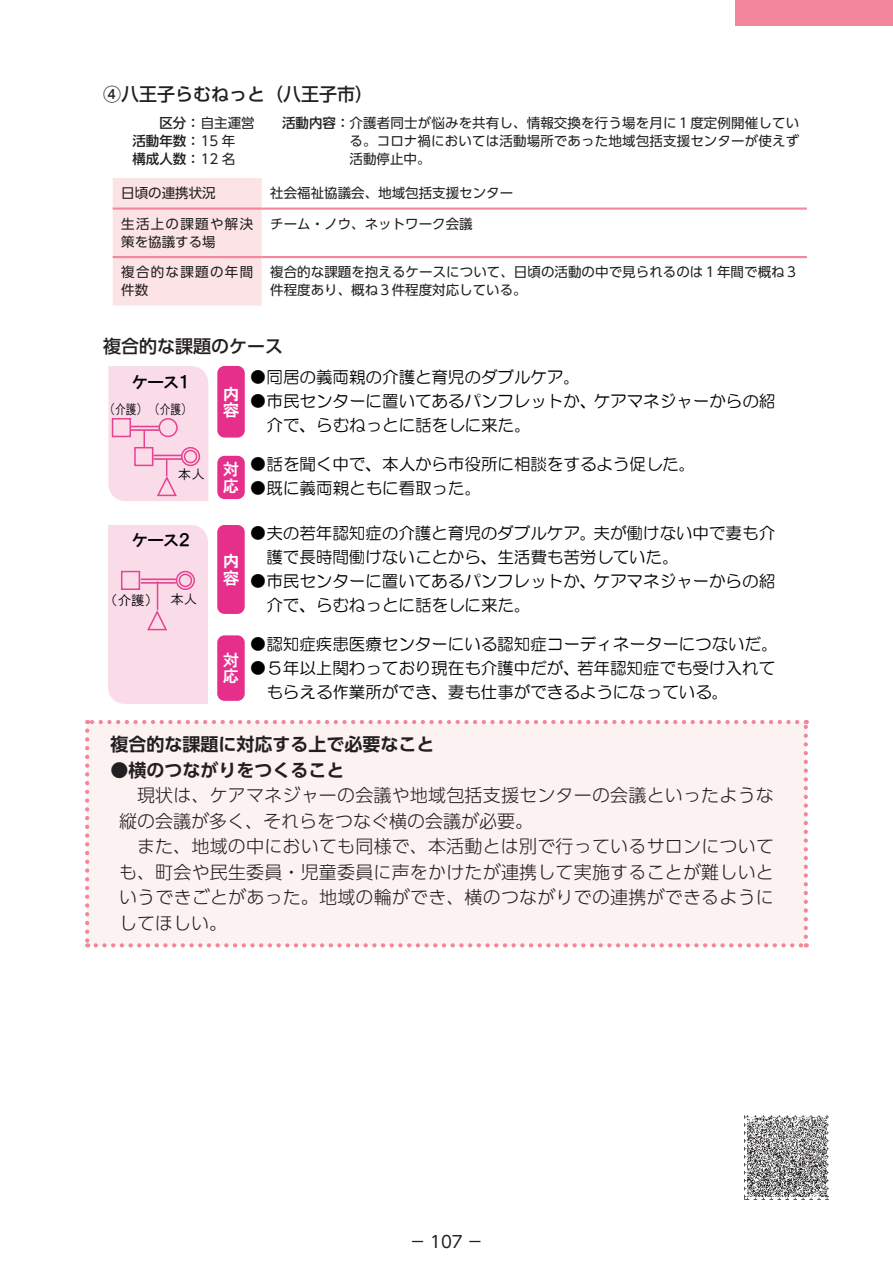
<style>
.page{position:relative;width:893px;height:1263px;background:#fff}
.page>*{position:absolute;margin:0;border:0;box-sizing:border-box;transform-origin:0 0}
.t1{font:300 18px/25.5px "UD Shin Go Pr 6 N";letter-spacing:.01em;color:#231f20}
.t2{font:700 18px "UD Shin Go Pr 6 N De";color:#231f20}
.t3{font:500 18px "UD Shin Go Pr 6 N";color:#231f20}
.t4{font:16.5px/24px "HG Maru Gothic MPRO";color:#000}
.t5{font:16.5px "HGP Gothic E";color:#000}
.t6{font:16.5px/16.5px "HGP Gothic E";color:#fff}
.t7{font:16.5px "UD Shin Go Pr 6 N";color:#231f20}
.t8{font:13.5px/18px "UD Shin Go Pr 6 N";letter-spacing:.005em;color:#231f20;text-align:justify}
.t9{font:13.5px/18px "UD Shin Go Pr 6 N";letter-spacing:.095em;color:#231f20}
.t10{font:500 13.5px/18px "UD Shin Go Pr 6 N";color:#231f20}
.t11{font:13.5px "HGP Gothic M";color:#000}
.t12{font:13.5px "HGP Gothic M";color:#000;scale:.79 1}
.s1{font-weight:400}
.s2{font-weight:500}
</style>
<div class="page">
<div style="left:736px;top:0;width:157px;height:26px;background:#f3869a"></div>
<div style="left:113px;top:178px;width:149px;height:128px;background:#fce4e6"></div>
<hr style="left:113px;top:207px;width:149px;height:3px;background:#f3869a">
<hr style="left:262px;top:207px;width:545px;height:3px;background:#f3869a">
<hr style="left:113px;top:256px;width:149px;height:2px;background:#f3869a">
<hr style="left:262px;top:256px;width:545px;height:2px;background:#f3869a">
<div style="left:108px;top:525px;width:100px;height:179px;background:#fadce9"></div>
<svg style="left:108px;top:366px;width:100px;height:135px;background:#f8d3e4"></svg>
<div style="left:217px;top:366px;width:28px;height:72px;background:#e62e8b;border-radius:7px"></div>
<div style="left:217px;top:456px;width:28px;height:43px;background:#e62e8b;border-radius:7px"></div>
<div style="left:217px;top:525px;width:28px;height:89px;background:#e62e8b;border-radius:7px"></div>
<div style="left:217px;top:635px;width:28px;height:66px;background:#e62e8b;border-radius:7px"></div>
<div style="left:87px;top:722px;width:719px;height:223px;background:#fdf2f2"></div>
<svg style="left:85px;top:731px;width:4px;height:216px"></svg>
<svg style="left:96px;top:943px;width:711px;height:4px"></svg>
<svg style="left:804px;top:720px;width:4px;height:217px"></svg>
<svg style="left:87px;top:720px;width:710px;height:4px"></svg>
<img style="left:744px;top:1115px;width:85px;height:85px">
<p class="t3" style="left:103px;top:79px;width:271px">④八王子らむねっと（八王子市）</p>
<p class="t10" style="left:132px;top:113px;width:124px;text-indent:27px">区分：<span class="s1">自主運営</span>活動年数：<span class="s1">15 年<br></span>構成人数：<span class="s1">12 名</span></p>
<p class="t8" style="left:350px;top:113px;width:451px;text-indent:-68px"><span class="s2">活動内容：</span>介護者同士が悩みを共有し、情報交換を行う場を月に１度定例開催している。コロナ禍においては活動場所であった地域包括支援センターが使えず活動停止中。</p>
<p class="t8" style="left:121px;top:184px;width:96px">日頃の連携状況</p>
<p class="t8" style="left:270px;top:184px;width:244px">社会福祉協議会、地域包括支援センター</p>
<p class="t9" style="left:121px;top:214px;width:133px">生活上の課題や解決策を協議する場</p>
<p class="t8" style="left:270px;top:214px;width:204px">チーム・ノウ、ネットワーク会議</p>
<p class="t9" style="left:121px;top:263px;width:133px">複合的な課題の年間件数</p>
<p class="t8" style="left:270px;top:263px;width:529px">複合的な課題を抱えるケースについて、日頃の活動の中で見られるのは１年間で概ね３件程度あり、概ね３件程度対応している。</p>
<p class="t3" style="left:103px;top:331px;width:181px">複合的な課題のケース</p>
<p class="t5" style="left:132px;top:374px;width:59px">ケース１</p>
<p class="t4" style="left:250px;top:365px;width:332px">●同居の義両親の介護と育児のダブルケア。</p>
<p class="t4" style="left:267px;top:389px;width:510px;text-indent:-17px">●市民センターに置いてあるパンフレットか、ケアマネジャーからの紹介で、らむねっとに話をしに来た。</p>
<p class="t4" style="left:250px;top:452px;width:447px">●話を聞く中で、本人から市役所に相談をするよう促した。</p>
<p class="t4" style="left:250px;top:476px;width:233px">●既に義両親ともに看取った。</p>
<p class="t5" style="left:132px;top:532px;width:59px">ケース２</p>
<p class="t4" style="left:266px;top:521px;width:510px;text-indent:-17px">●夫の若年認知症の介護と育児のダブルケア。夫が働けない中で妻も介護で長時間働けないことから、生活費も苦労していた。</p>
<p class="t4" style="left:266px;top:569px;width:510px;text-indent:-17px">●市民センターに置いてあるパンフレットか、ケアマネジャーからの紹介で、らむねっとに話をしに来た。</p>
<p class="t4" style="left:250px;top:632px;width:530px">●認知症疾患医療センターにいる認知症コーディネーターにつないだ。</p>
<p class="t4" style="left:266px;top:656px;width:510px;text-indent:-17px">●５年以上関わっており現在も介護中だが、若年認知症でも受け入れてもらえる作業所ができ、妻も仕事ができるようになっている。</p>
<p class="t6" style="left:223px;top:385px;width:18px">内容</p>
<p class="t12" style="left:110px;top:402px;width:99px">（介護） （介護）</p>
<p class="t6" style="left:223px;top:461px;width:18px">対応</p>
<p class="t11" style="left:178px;top:468px;width:29px">本人</p>
<p class="t6" style="left:223px;top:553px;width:18px">内容</p>
<p class="t11" style="left:111px;top:593px;width:42px">（介護）</p>
<p class="t11" style="left:170px;top:593px;width:28px">本人</p>
<p class="t6" style="left:223px;top:651px;width:18px">対応</p>
<p class="t2" style="left:111px;top:730px;width:326px">複合的な課題に対応する上で必要なこと</p>
<p class="t2" style="left:111px;top:755px;width:236px">●横のつながりをつくること</p>
<p class="t1" style="left:119px;top:782px;width:656px;text-indent:18px">現状は、ケアマネジャーの会議や地域包括支援センターの会議といったような縦の会議が多く、それらをつなぐ横の会議が必要。</p>
<p class="t1" style="left:119px;top:833px;width:656px;text-align:justify;text-indent:18px">また、地域の中においても同様で、本活動とは別で行っているサロンについても、町会や民生委員・児童委員に声をかけたが連携して実施することが難しいというできごとがあった。地域の輪ができ、横のつながりでの連携ができるようにしてほしい。</p>
<p class="t7" style="left:409px;top:1228px;width:75px">－ 107 －</p>
</div>
